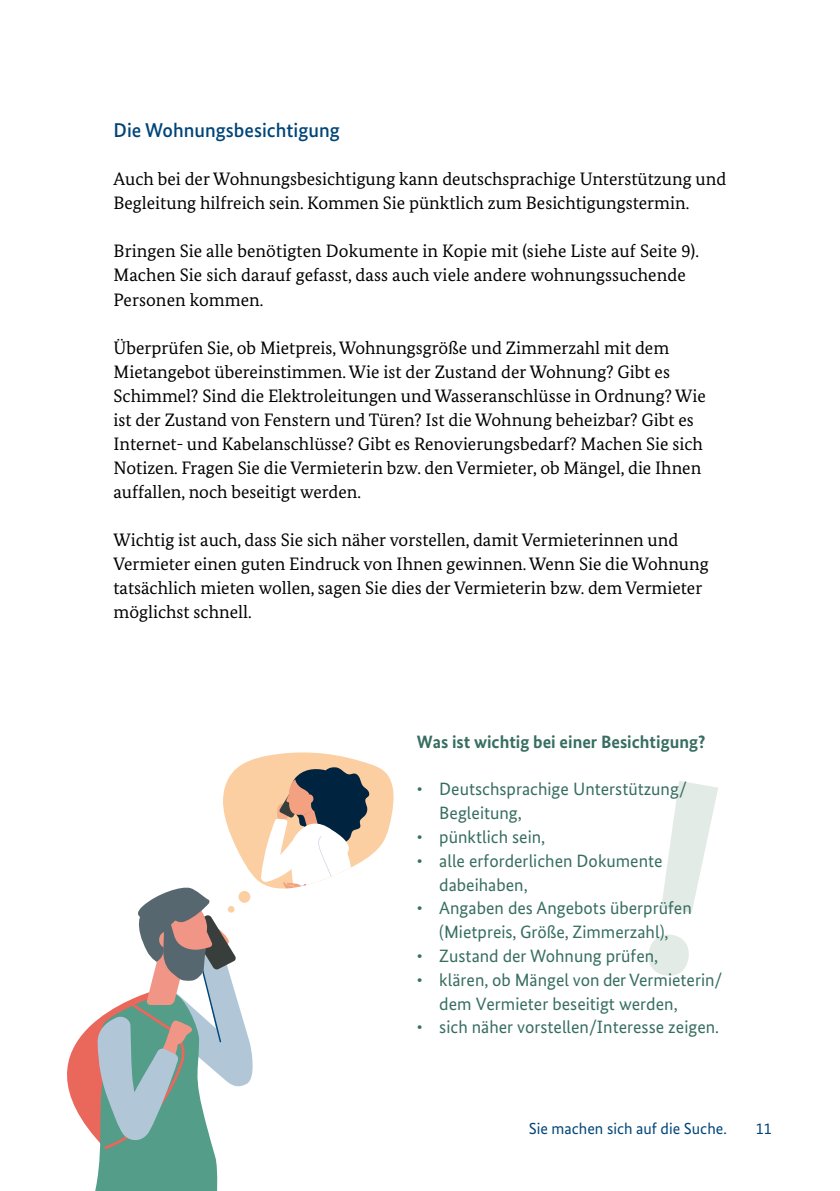
<style>
.page{position:relative;width:840px;height:1191px;background:#fff}
.page>*{position:absolute;margin:0;border:0;box-sizing:border-box;transform-origin:0 0}
.Ueberschrift_2{font:500 20px "Bundes Sans";color:#004578}
.Inhaltsverzeichnis{font:18px/24px "Bundes Serif";color:#000}
.t1{font:17.8px/23.8px "Bundes Sans";color:#376e61}
.t2{font:700 17.8px "Bundes Sans";color:#376e61}
.t3{font:16px "Bundes Sans";color:#004578}
.s1{font-family:"Bundes Serif"}
</style>
<div class="page">
<svg style="left:67px;top:752px;width:327px;height:439px"></svg>
<svg style="left:648px;top:781px;width:70px;height:195px"></svg>
<h2 class="Ueberschrift_2" style="left:113px;top:118px;width:227px">Die Wohnungsbesichtigung</h2>
<p class="Inhaltsverzeichnis" style="left:113px;top:167px;width:614px">Auch bei der Wohnungsbesichtigung kann deutschsprachige Unterstützung und<br>Begleitung hilfreich sein. Kommen Sie pünktlich zum Besichtigungstermin.</p>
<p class="Inhaltsverzeichnis" style="left:113px;top:239px;width:586px">Bringen Sie alle benötigten Dokumente in Kopie mit (siehe Liste auf Seite 9).<br>Machen Sie sich darauf gefasst, dass auch viele andere wohnungssuchende<br>Personen kommen.</p>
<p class="Inhaltsverzeichnis" style="left:113px;top:335px;width:593px">Überprüfen Sie, ob Mietpreis, Wohnungsgröße und Zimmerzahl mit dem Mietangebot übereinstimmen. Wie ist der Zustand der Wohnung? Gibt es Schimmel? Sind die Elektroleitungen und Wasseranschlüsse in Ordnung? Wie ist der Zustand von Fenstern und Türen? Ist die Wohnung beheizbar? Gibt es Internet- und Kabelanschlüsse? Gibt es Renovierungsbedarf? Machen Sie sich Notizen. Fragen Sie die Vermieterin bzw. den Vermieter, ob Mängel, die Ihnen auffallen, noch beseitigt werden.</p>
<p class="Inhaltsverzeichnis" style="left:113px;top:527px;width:596px">Wichtig ist auch, dass Sie sich näher vorstellen, damit Vermieterinnen und Vermieter einen guten Eindruck von Ihnen gewinnen. Wenn Sie die Wohnung tatsächlich mieten wollen, sagen Sie dies der Vermieterin bzw. dem Vermieter möglichst schnell.</p>
<p class="t2" style="left:416px;top:730px;width:290px">Was ist wichtig bei einer Besichtigung?</p>
<p class="t1" style="left:439px;top:777px;width:249px;text-indent:-23px"><span class="s1">•</span> Deutschsprachige Unterstützung/<br>Begleitung,</p>
<p class="t1" style="left:416px;top:824px;width:130px"><span class="s1">•</span> pünktlich sein,</p>
<p class="t1" style="left:439px;top:848px;width:225px;text-indent:-23px"><span class="s1">•</span> alle erforderlichen Dokumente dabeihaben,</p>
<p class="t1" style="left:416px;top:896px;width:276px;text-align:center"><span class="s1">•</span> Angaben des Angebots überprüfen (Mietpreis, Größe, Zimmerzahl),</p>
<p class="t1" style="left:416px;top:943px;width:243px"><span class="s1">•</span> Zustand der Wohnung prüfen,</p>
<p class="t1" style="left:439px;top:967px;width:284px;text-indent:-23px"><span class="s1">•</span> klären, ob Mängel von der Vermieterin/ dem Vermieter beseitigt werden,</p>
<p class="t1" style="left:416px;top:1015px;width:304px"><span class="s1">•</span> sich näher vorstellen/Interesse zeigen.</p>
<p class="t3" style="left:528px;top:1119px;width:199px">Sie machen sich auf die Suche.</p>
<p class="t3" style="left:755px;top:1119px;width:17px">11</p>
</div>
